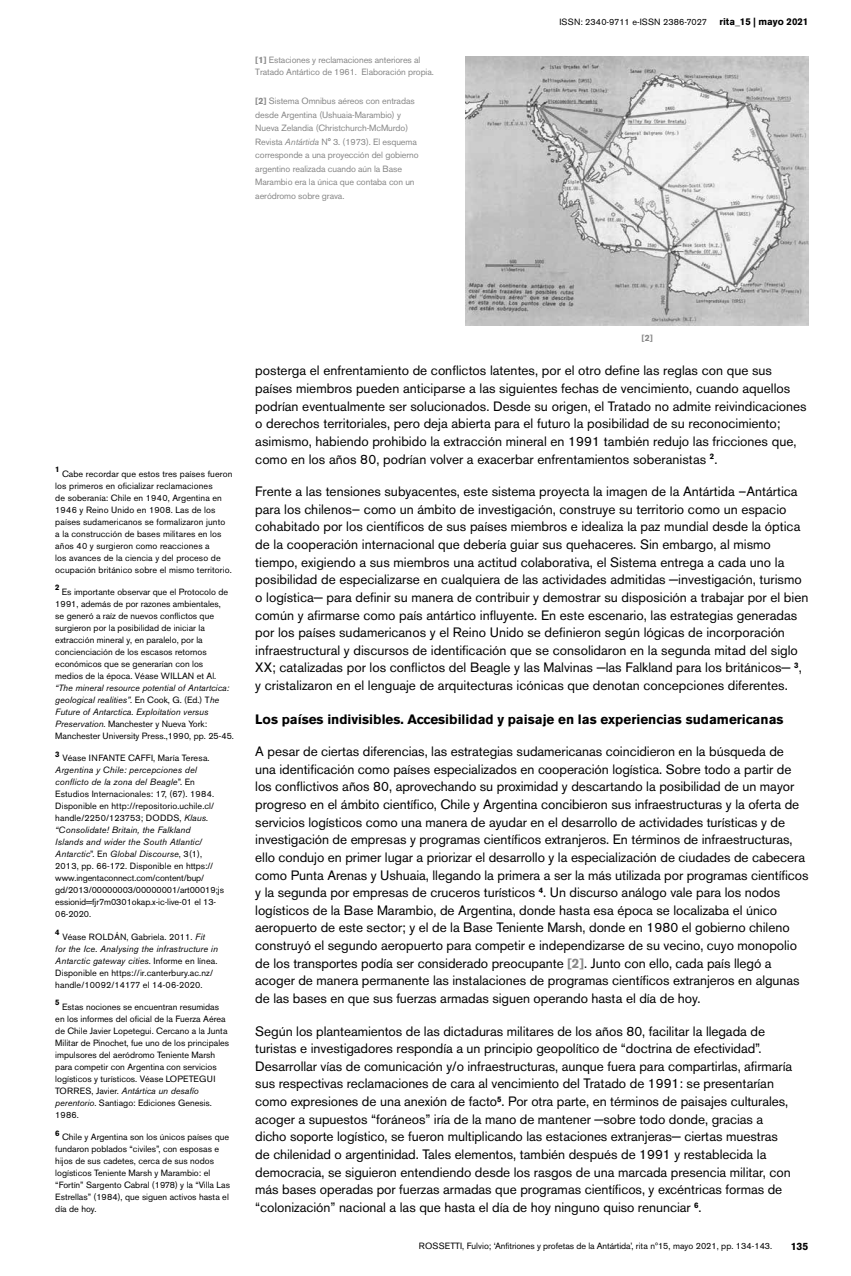
<style>
.page{position:relative;width:851px;height:1276px;background:#fff}
.page>*{position:absolute;margin:0;border:0;box-sizing:border-box;transform-origin:0 0}
.t1{font:13.5px/17.7px "Akzidenz Grotesk BE";letter-spacing:-.005em;color:#000}
.t2{font:700 13.5px "Akzidenz Grotesk BE";color:#000}
.t3{font:700 10.5px "Akzidenz Grotesk BE";color:#000}
.t4{font:700 9.75px "Akzidenz Grotesk BE";color:#000}
.t5{font:9px/12px "Akzidenz Grotesk BE";color:#000}
.t6{font:9px/13.5px "Akzidenz Grotesk BE";letter-spacing:-.01em;color:#878787}
.t7{font:italic 9px/12px "Akzidenz Grotesk BE";color:#000}
.t8{font:9px "Akzidenz Grotesk BE";letter-spacing:.02em;color:#000}
.t9{font:700 9px "Akzidenz Grotesk BE";color:#878787}
.t10{font:700 7.8px "Akzidenz Grotesk BE";color:#000}
.s1{font-weight:700}
.s2{font-style:italic}
.s3{font-style:normal}
.s4{font-weight:700;color:#878787}
</style>
<div class="page">
<img style="left:465px;top:57px;width:343px;height:268px">
<p class="t6" style="left:255px;top:54px;width:180px;line-height:12px"><span class="s1">[1]</span> Estaciones y reclamaciones anteriores al<br>Tratado Antártico de 1961. Elaboración propia.</p>
<p class="t6" style="left:255px;top:94px;width:165px"><span class="s1">[2]</span> Sistema Omnibus aéreos con entradas desde Argentina (Ushuaia-Marambio) y Nueva Zelandia (Christchurch-McMurdo)<br>Revista <span class="s2">Antártida</span> N° 3. (1973). El esquema corresponde a una proyección del gobierno argentino realizada cuando aún la Base Marambio era la única que contaba con un aeródromo sobre grava.</p>
<p class="t8" style="left:559px;top:17px;width:149px">ISSN: 2340-9711 e-ISSN 2386-7027</p>
<p class="t4" style="left:719px;top:16px;width:90px">rita_15 | mayo 2021</p>
<p class="t10" style="left:55px;top:465px;width:6px">1</p>
<p class="t5" style="left:55px;top:467px;width:178px;text-indent:7px">Cabe recordar que estos tres países fueron los primeros en oficializar reclamaciones<br>de soberanía: Chile en 1940, Argentina en 1946 y Reino Unido en 1908. Las de los países sudamericanos se formalizaron junto<br>a la construcción de bases militares en los años 40 y surgieron como reacciones a<br>los avances de la ciencia y del proceso de ocupación británico sobre el mismo territorio.</p>
<p class="t10" style="left:55px;top:583px;width:6px">2</p>
<p class="t5" style="left:55px;top:586px;width:174px;text-indent:7px">Es importante observar que el Protocolo de 1991, además de por razones ambientales, se generó a raíz de nuevos conflictos que surgieron por la posibilidad de iniciar la extracción mineral y, en paralelo, por la concienciación de los escasos retornos económicos que se generarían con los medios de la época. Véase WILLAN et Al.</p>
<p class="t7" style="left:55px;top:682px;width:180px">“The mineral resource potential of Antartcica: geological realities”<span class="s3">. En Cook, G. (Ed.) T</span>he Future of Antarctica. Exploitation versus Preservation<span class="s3">. Manchester y Nueva York:<br>Manchester University Press.,1990, pp. 25-45.</span></p>
<p class="t10" style="left:55px;top:749px;width:6px">3</p>
<p class="t5" style="left:62px;top:752px;width:149px">Véase INFANTE CAFFI, María Teresa.</p>
<p class="t5" style="left:55px;top:764px;width:170px"><span class="s2">Argentina y Chile: percepciones del conflicto de la zona del Beagle</span>”. En Estudios Internacionales: 17, (67). 1984.<br>Disponible en http://repositorio.uchile.cl/ handle/2250/123753; DODDS, <span class="s2">Klaus. “Consolidate! Britain, the Falkland<br>Islands and wider the South Atlantic/ Antarctic</span>”. En <span class="s2">Global Discourse</span>, 3(1), 2013, pp. 66-172. Disponible en https:// www.ingentaconnect.com/content/bup/ gd/2013/00000003/00000001/art00019;js essionid=fjr7m0301okap.x-ic-live-01 el 13- 06-2020.</p>
<p class="t10" style="left:55px;top:928px;width:6px">4</p>
<p class="t5" style="left:55px;top:930px;width:164px;text-indent:7px">Véase ROLDÁN, Gabriela. 2011. <span class="s2">Fit<br>for the Ice. Analysing the infrastructure in Antarctic gateway cities</span>. Informe en línea.<br>Disponible en https://ir.canterbury.ac.nz/ handle/10092/14177 el 14-06-2020.</p>
<p class="t10" style="left:55px;top:998px;width:6px">5</p>
<p class="t5" style="left:55px;top:1000px;width:175px;text-indent:7px">Estas nociones se encuentran resumidas en los informes del oficial de la Fuerza Aérea de Chile Javier Lopetegui. Cercano a la Junta Militar de Pinochet, fue uno de los principales impulsores del aeródromo Teniente Marsh para competir con Argentina con servicios logísticos y turísticos. Véase LOPETEGUI TORRES, Javier. <span class="s2">Antártica un desafío perentorio</span>. Santiago: Ediciones Genesis.<br>1986.</p>
<p class="t10" style="left:55px;top:1128px;width:6px">6</p>
<p class="t5" style="left:55px;top:1131px;width:176px;text-indent:7px">Chile y Argentina son los únicos países que fundaron poblados “civiles”, con esposas e hijos de sus cadetes, cerca de sus nodos logísticos Teniente Marsh y Marambio: el “Fortín” Sargento Cabral (1978) y la “Villa Las Estrellas” (1984), que siguen activos hasta el día de hoy.</p>
<p class="t9" style="left:641px;top:333px;width:13px">[2]</p>
<p class="t1" style="left:255px;top:362px;width:553px">posterga el enfrentamiento de conflictos latentes, por el otro define las reglas con que sus países miembros pueden anticiparse a las siguientes fechas de vencimiento, cuando aquellos podrían eventualmente ser solucionados. Desde su origen, el Tratado no admite reivindicaciones o derechos territoriales, pero deja abierta para el futuro la posibilidad de su reconocimiento; asimismo, habiendo prohibido la extracción mineral en 1991 también redujo las fricciones que, como en los años 80, podrían volver a exacerbar enfrentamientos soberanistas <sup>2</sup>.</p>
<p class="t1" style="left:255px;top:482px;width:554px">Frente a las tensiones subyacentes, este sistema proyecta la imagen de la Antártida –Antártica para los chilenos— como un ámbito de investigación, construye su territorio como un espacio cohabitado por los científicos de sus países miembros e idealiza la paz mundial desde la óptica de la cooperación internacional que debería guiar sus quehaceres. Sin embargo, al mismo tiempo, exigiendo a sus miembros una actitud colaborativa, el Sistema entrega a cada uno la posibilidad de especializarse en cualquiera de las actividades admitidas −investigación, turismo o logística− para definir su manera de contribuir y demostrar su disposición a trabajar por el bien común y afirmarse como país antártico influyente. En este escenario, las estrategias generadas por los países sudamericanos y el Reino Unido se definieron según lógicas de incorporación infraestructural y discursos de identificación que se consolidaron en la segunda mitad del siglo XX; catalizadas por los conflictos del Beagle y las Malvinas −las Falkland para los británicos− <sup>3</sup>, y cristalizaron en el lenguaje de arquitecturas icónicas que denotan concepciones diferentes.</p>
<p class="t2" style="left:255px;top:711px;width:529px">Los países indivisibles. Accesibilidad y paisaje en las experiencias sudamericanas</p>
<p class="t1" style="left:255px;top:743px;width:554px">A pesar de ciertas diferencias, las estrategias sudamericanas coincidieron en la búsqueda de<br>una identificación como países especializados en cooperación logística. Sobre todo a partir de los conflictivos años 80, aprovechando su proximidad y descartando la posibilidad de un mayor progreso en el ámbito científico, Chile y Argentina concibieron sus infraestructuras y la oferta de servicios logísticos como una manera de ayudar en el desarrollo de actividades turísticas y de investigación de empresas y programas científicos extranjeros. En términos de infraestructuras, ello condujo en primer lugar a priorizar el desarrollo y la especialización de ciudades de cabecera como Punta Arenas y Ushuaia, llegando la primera a ser la más utilizada por programas científicos y la segunda por empresas de cruceros turísticos <sup>4</sup>. Un discurso análogo vale para los nodos logísticos de la Base Marambio, de Argentina, donde hasta esa época se localizaba el único aeropuerto de este sector; y el de la Base Teniente Marsh, donde en 1980 el gobierno chileno construyó el segundo aeropuerto para competir e independizarse de su vecino, cuyo monopolio de los transportes podía ser considerado preocupante <span class="s4">[2]</span>. Junto con ello, cada país llegó a acoger de manera permanente las instalaciones de programas científicos extranjeros en algunas de las bases en que sus fuerzas armadas siguen operando hasta el día de hoy.</p>
<p class="t1" style="left:255px;top:1022px;width:538px">Según los planteamientos de las dictaduras militares de los años 80, facilitar la llegada de turistas e investigadores respondía a un principio geopolítico de “doctrina de efectividad”.<br>Desarrollar vías de comunicación y/o infraestructuras, aunque fuera para compartirlas, afirmaría sus respectivas reclamaciones de cara al vencimiento del Tratado de 1991: se presentarían como expresiones de una anexión de facto<sup>5</sup>. Por otra parte, en términos de paisajes culturales, acoger a supuestos “foráneos” iría de la mano de mantener −sobre todo donde, gracias a dicho soporte logístico, se fueron multiplicando las estaciones extranjeras− ciertas muestras de chilenidad o argentinidad. Tales elementos, también después de 1991 y restablecida la democracia, se siguieron entendiendo desde los rasgos de una marcada presencia militar, con más bases operadas por fuerzas armadas que programas científicos, y excéntricas formas de “colonización” nacional a las que hasta el día de hoy ninguno quiso renunciar <sup>6</sup>.</p>
<p class="t5" style="left:419px;top:1239px;width:355px">ROSSETTI, Fulvio; ‘Anfitriones y profetas de la Antártida’, rita nº15, mayo 2021, pp. 134-143.</p>
<p class="t3" style="left:790px;top:1240px;width:19px">135</p>
</div>
